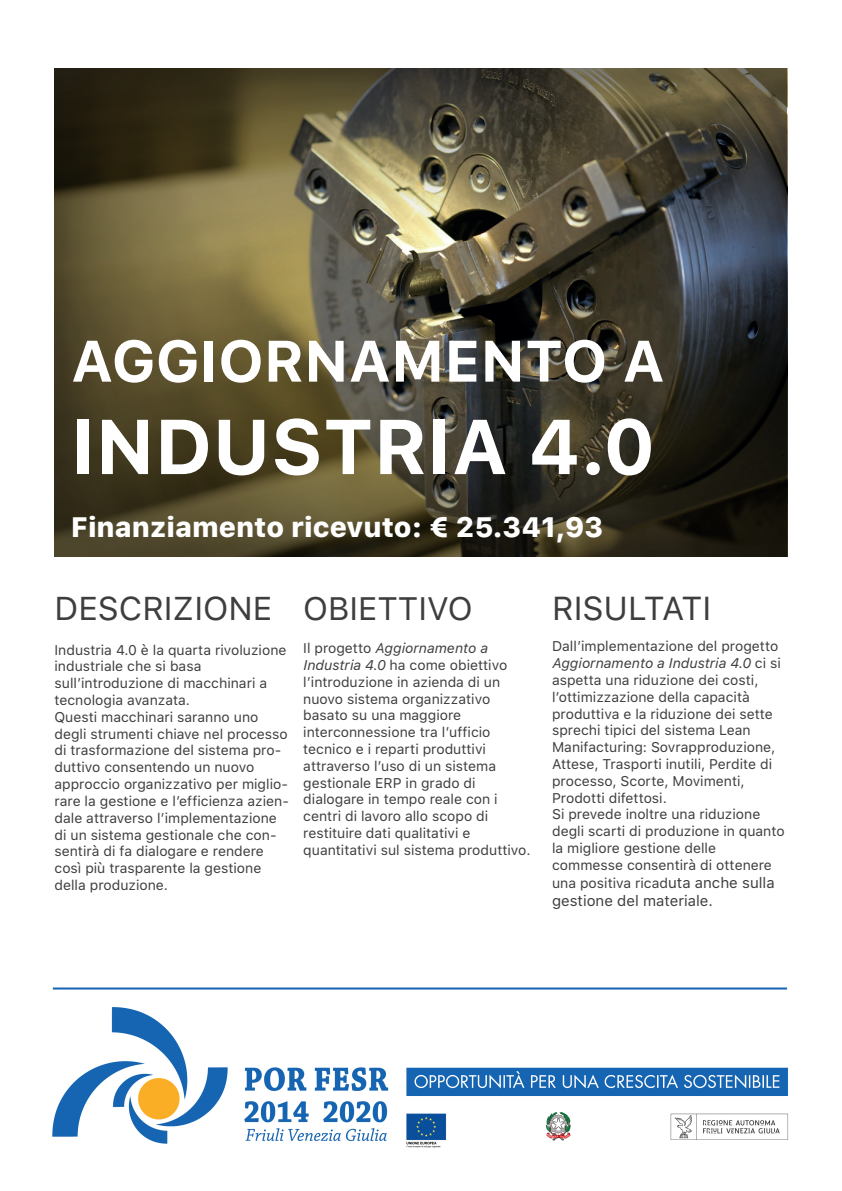
<style>
.page{position:relative;width:842px;height:1191px;background:#fff}
.page>*{position:absolute;margin:0;border:0;box-sizing:border-box;transform-origin:0 0}
.t1{font:700 77px "SF Pro Text";color:#fff}
.t2{font:700 58px "SF Pro Text";color:#fff}
.t3{font:33.1px "SF Pro Text";color:#3e3e3f}
.t4{font:32.8px "SF Pro Text";color:#3e3e3f}
.t5{font:32.3px "SF Pro Text";color:#3e3e3f}
.t6{font:800 28px "SF Pro Text";color:#fff}
.t7{font:15px "SF Pro Text";color:#3e3e3f}
.t8{font:14px/16.8px "SF Pro Text";color:#3e3e3f}
.s1{font-style:italic}
.s2{font-size:15px}
</style>
<div class="page">
<img style="left:52px;top:68px;width:737px;height:1080px">
<svg style="left:55px;top:68px;width:732px;height:489px;background:#4d4732"></svg>
<h2 class="t2" style="left:71px;top:328px;width:595px">AGGIORNAMENTO A</h2>
<h1 class="t1" style="left:71px;top:402px;width:586px">INDUSTRIA 4.0</h1>
<h3 class="t6" style="left:71px;top:510px;width:534px">Finanziamento ricevuto: € 25.341,93</h3>
<h3 class="t4" style="left:55px;top:584px;width:219px">DESCRIZIONE</h3>
<p class="t8" style="left:55px;top:642px;width:236px">Industria 4.0 è la quarta rivoluzione industriale che si basa sull’introduzione di macchinari a tecnologia avanzata.<br>Questi macchinari saranno uno degli strumenti chiave nel processo di trasformazione del sistema pro&shy;duttivo consentendo un nuovo approccio organizzativo per miglio&shy;rare la gestione e l’efficienza azien&shy;dale attraverso l’implementazione di un sistema gestionale che con&shy;sentirà di fa dialogare e rendere così più trasparente la gestione della produzione.</p>
<h3 class="t5" style="left:303px;top:585px;width:171px">OBIETTIVO</h3>
<p class="t8" style="left:303px;top:640px;width:229px">Il progetto <span class="s1">Aggiornamento a<br>Industria 4.0</span> ha come obiettivo l’introduzione in azienda di un nuovo sistema organizzativo basato su una maggiore interconnessione tra l’ufficio tecnico e i reparti produttivi attraverso l’uso di un sistema gestionale ERP in grado di dialogare in tempo reale con i centri di lavoro allo scopo di restituire dati qualitativi e quantitativi sul sistema produttivo.</p>
<h3 class="t3" style="left:552px;top:584px;width:161px">RISULTATI</h3>
<p class="t8" style="left:552px;top:638px;width:234px">Dall’implementazione del progetto <span class="s1">Aggiornamento a Industria 4.0</span> ci si aspetta una riduzione dei costi, l’ottimizzazione della capacità produttiva e la riduzione dei sette sprechi tipici del sistema Lean Manifacturing: Sovrapproduzione, Attese, Trasporti inutili, Perdite di processo, Scorte, Movimenti, Prodotti difettosi.<br>Si prevede inoltre una riduzione degli scarti di produzione in quanto la migliore gestione delle commesse consentirà di ottenere</p>
<p class="t8" style="left:552px;top:875px;width:224px">una positiva ricad<span class="s2">uta anche sulla</span></p>
<p class="t7" style="left:552px;top:889px;width:162px">gestione del materiale.</p>
</div>
